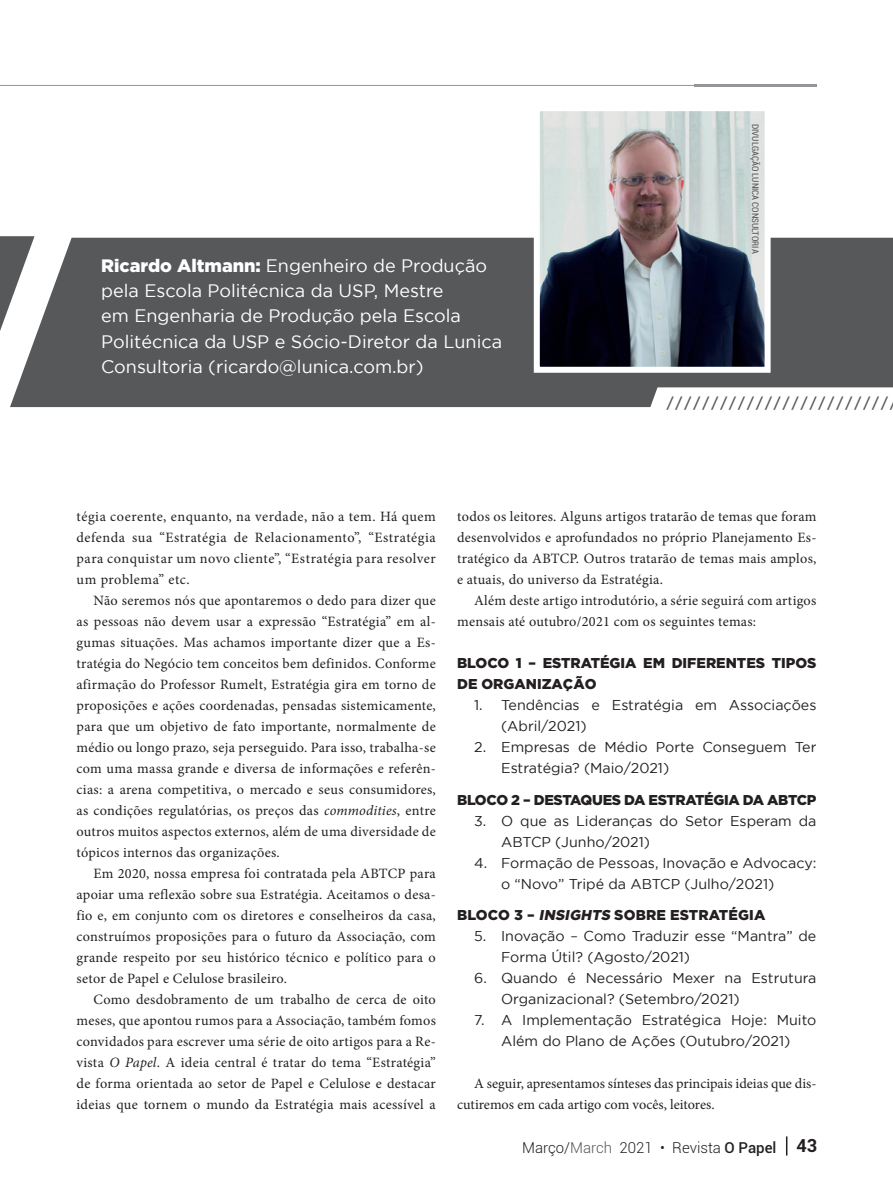
<style>
.page{position:relative;width:893px;height:1191px;background:#fff}
.page>*{position:absolute;margin:0;border:0;box-sizing:border-box;transform-origin:0 0}
.t1{font:18.75px "Minion Pro";color:#57585a;scale:1.43 1}
.t2{font:18px/25.2px "Gotham";color:#fff}
.t3{font:300 15px "Roboto";color:#231f20}
.t4{font:14.25px/21px "Minion Pro";letter-spacing:.02em;color:#231f20;text-align:justify}
.t5{font:14.25px/21px "Gotham";color:#231f20}
.t6{font:14.25px/21px "Minion Pro";color:#231f20}
.t7{font:900 14.25px/21px "Gotham";color:#231f20}
.t8{font:900 14.25px "Gotham";letter-spacing:-.02em;color:#231f20}
.t9{font:condensed 9px "Roboto";color:#57585a}
.s1{font-weight:900}
.s2{font-style:italic}
.s3{color:#57585a}
.s4{font-weight:500}
.s5{font-weight:700;font-size:18px}
</style>
<div class="page">
<svg style="left:786px;top:1136px;width:1px;height:19px"></svg>
<hr style="left:694px;top:85px;width:123px;height:2px;background:#939598">
<hr style="left:0;top:85px;width:817px;height:1px;background:#939598">
<div style="left:10px;top:238px;width:883px;height:169px;background:#57585a"></div>
<svg style="left:0;top:236px;width:35px;height:95px"></svg>
<svg style="left:645px;top:387px;width:248px;height:21px"></svg>
<img style="left:541px;top:112px;width:223px;height:254px">
<div style="left:534px;top:105px;width:237px;height:268px;border:6px solid #fff"></div>
<p class="t2" style="left:101px;top:253px;width:402px"><span class="s1">Ricardo Altmann:</span> Engenheiro de Produção pela Escola Politécnica da USP, Mestre<br>em Engenharia de Produção pela Escola Politécnica da USP e Sócio-Diretor da Lunica Consultoria (ricardo@lunica.com.br)</p>
<p class="t9" style="left:762px;top:124px;width:131px;rotate:90deg">DIVULGAÇÃO LUNICA CONSULTORIA</p>
<h1 class="t1" style="left:666px;top:390px;width:158px">/////////////////////////</h1>
<p class="t4" style="left:77px;top:506px;width:361px">tégia coerente, enquanto, na verdade, não a tem. Há quem defenda sua “Estratégia de Relacionamento”, “Estratégia para conquistar um novo cliente”, “Estratégia para resolver um problema” etc.</p>
<p class="t4" style="left:77px;top:590px;width:361px;text-indent:17px">Não seremos nós que apontaremos o dedo para dizer que as pessoas não devem usar a expressão “Estratégia” em al&shy;gumas situações. Mas achamos importante dizer que a Es&shy;tratégia do Negócio tem conceitos bem definidos. Conforme afirmação do Professor Rumelt, Estratégia gira em torno de proposições e ações coordenadas, pensadas sistemicamente, para que um objetivo de fato importante, normalmente de médio ou longo prazo, seja perseguido. Para isso, trabalha-se com uma massa grande e diversa de informações e referên&shy;cias: a arena competitiva, o mercado e seus consumidores, as condições regulatórias, os preços das <span class="s2">commodities</span>, entre outros muitos aspectos externos, além de uma diversidade de tópicos internos das organizações.</p>
<p class="t4" style="left:77px;top:863px;width:361px;text-indent:17px">Em 2020, nossa empresa foi contratada pela ABTCP para apoiar uma reflexão sobre sua Estratégia. Aceitamos o desa&shy;fio e, em conjunto com os diretores e conselheiros da casa, construímos proposições para o futuro da Associação, com grande respeito por seu histórico técnico e político para o setor de Papel e Celulose brasileiro.</p>
<p class="t4" style="left:77px;top:989px;width:361px;text-indent:17px">Como desdobramento de um trabalho de cerca de oito meses, que apontou rumos para a Associação, também fomos convidados para escrever uma série de oito artigos para a Re&shy;vista <span class="s2">O Papel</span>. A ideia central é tratar do tema “Estratégia” de forma orientada ao setor de Papel e Celulose e destacar ideias que tornem o mundo da Estratégia mais acessível a</p>
<p class="t4" style="left:457px;top:506px;width:361px">todos os leitores. Alguns artigos tratarão de temas que foram desenvolvidos e aprofundados no próprio Planejamento Es&shy;tratégico da ABTCP. Outros tratarão de temas mais amplos, e atuais, do universo da Estratégia.</p>
<p class="t4" style="left:457px;top:590px;width:361px;text-indent:17px">Além deste artigo introdutório, a série seguirá com artigos mensais até outubro/2021 com os seguintes temas:</p>
<p class="t7" style="left:457px;top:652px;width:361px">BLOCO 1 – ESTRATÉGIA EM DIFERENTES TIPOS<br>DE ORGANIZAÇÃO</p>
<p class="t5" style="left:501px;top:694px;width:317px;text-indent:-27px">1. Tendências e Estratégia em Associações (Abril/2021)</p>
<p class="t5" style="left:501px;top:736px;width:317px;text-indent:-27px">2. Empresas de Médio Porte Conseguem Ter<br>Estratégia? (Maio/2021)</p>
<p class="t8" style="left:457px;top:791px;width:361px">BLOCO 2 – DESTAQUES DA ESTRATÉGIA DA ABTCP</p>
<p class="t5" style="left:501px;top:810px;width:317px;text-indent:-27px">3. O que as Lideranças do Setor Esperam da<br>ABTCP (Junho/2021)</p>
<p class="t5" style="left:501px;top:852px;width:317px;text-indent:-27px">4. Formação de Pessoas, Inovação e Advocacy: o “Novo” Tripé da ABTCP (Julho/2021)</p>
<p class="t7" style="left:457px;top:904px;width:310px">BLOCO 3 – <span class="s2">INSIGHTS</span> SOBRE ESTRATÉGIA</p>
<p class="t5" style="left:501px;top:925px;width:317px;text-indent:-27px">5. Inovação – Como Traduzir esse “Mantra” de<br>Forma Útil? (Agosto/2021)</p>
<p class="t5" style="left:501px;top:967px;width:317px;text-indent:-27px">6. Quando é Necessário Mexer na Estrutura<br>Organizacional? (Setembro/2021)</p>
<p class="t5" style="left:474px;top:1009px;width:344px;text-align:center">7. A Implementação Estratégica Hoje: Muito<br>Além do Plano de Ações (Outubro/2021)</p>
<p class="t6" style="left:457px;top:1073px;width:361px;text-indent:17px">A seguir, apresentamos sínteses das principais ideias que dis&shy;cutiremos em cada artigo com vocês, leitores.</p>
<p class="t3" style="left:522px;top:1137px;width:296px">Março/<span class="s3">March</span> 2021 • Revista <span class="s4">O Papel</span> <span class="s5">43</span></p>
</div>
